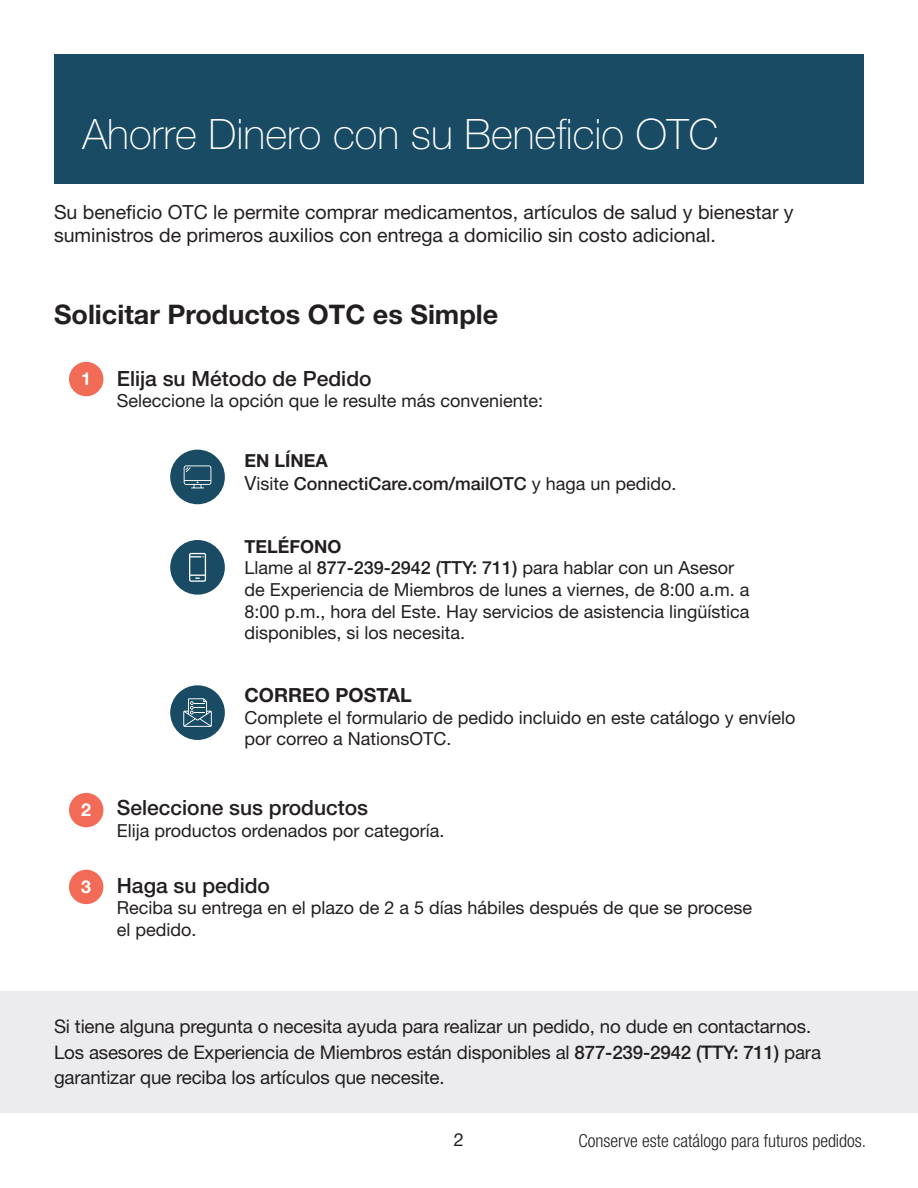
<style>
.page{position:relative;width:918px;height:1188px;background:#fff}
.page>*{position:absolute;margin:0;border:0;box-sizing:border-box;transform-origin:0 0}
.t1{font:100 42px "Helvetica Neue LT Std";color:#fff}
.t2{font:700 27px "Helvetica Neue LT Std";color:#231f20}
.t3{font:500 21px "Helvetica Neue LT Std";color:#231f20}
.t4{font:19.5px/23.4px "Helvetica Neue LT Std";color:#231f20}
.t5{font:700 19.5px "Helvetica Neue LT Std";color:#231f20}
.t6{font:18.75px/25.5px "Helvetica Neue LT Std";letter-spacing:-.01em;color:#231f20}
.t7{font:18px/21.6px "Helvetica Neue LT Std";color:#231f20}
.t8{font:500 18px "Helvetica Neue LT Std";color:#231f20}
.t9{font:300 condensed 18px "Helvetica Neue LT Std";color:#231f20}
.t10{font:700 18px "Helvetica Neue LT Std";color:#231f20}
.t11{font:700 17.85px "Helvetica Neue LT Std";color:#fff}
.s1{font-weight:400;font-size:19.5px}
.s2{font-weight:400}
.s3{font-weight:500}
</style>
<div class="page">
<div style="left:54px;top:54px;width:810px;height:130px;background:#194b64"></div>
<div style="left:0;top:991px;width:918px;height:122px;background:#ececee"></div>
<div style="left:69px;top:362px;width:34px;height:34px;background:#f26b57;border-radius:50%"></div>
<div style="left:69px;top:793px;width:34px;height:34px;background:#f26b57;border-radius:50%"></div>
<div style="left:69px;top:870px;width:34px;height:34px;background:#f26b57;border-radius:50%"></div>
<div style="left:170px;top:450px;width:55px;height:54px;background:#194b64;border-radius:50%"></div>
<svg style="left:184px;top:465px;width:27px;height:23px"></svg>
<div style="left:170px;top:685px;width:55px;height:55px;background:#194b64;border-radius:50%"></div>
<svg style="left:183px;top:698px;width:29px;height:29px"></svg>
<div style="left:170px;top:540px;width:55px;height:55px;background:#194b64;border-radius:50%"></div>
<svg style="left:189px;top:553px;width:17px;height:29px"></svg>
<p class="t1" style="left:82px;top:110px;width:637px">Ahorre Dinero con su Beneficio OTC</p>
<p class="t4" style="left:54px;top:200px;width:741px">Su beneficio OTC le permite comprar medicamentos, artículos de salud y bienestar y suministros de primeros auxilios con entrega a domicilio sin costo adicional.</p>
<p class="t2" style="left:54px;top:297px;width:446px">Solicitar Productos OTC es Simple</p>
<p class="t11" style="left:81px;top:368px;width:11px">1</p>
<p class="t11" style="left:81px;top:799px;width:11px">2</p>
<p class="t11" style="left:81px;top:876px;width:11px">3</p>
<p class="t3" style="left:117px;top:366px;width:256px">Elija su Método de Pedido</p>
<p class="t7" style="left:117px;top:390px;width:428px">Seleccione la opción que le resulte más conveniente:</p>
<p class="t10" style="left:244px;top:449px;width:85px">EN LÍNEA</p>
<p class="t8" style="left:244px;top:473px;width:434px"><span class="s1">V</span><span class="s2">isite</span> ConnectiCare.com/mailOTC <span class="s2">y haga un pedido.</span></p>
<p class="t10" style="left:244px;top:535px;width:99px">TELÉFONO</p>
<p class="t7" style="left:244px;top:557px;width:507px">Llame al <span class="s3">877-239-2942 (TTY: 711)</span> para hablar con un Asesor de Experiencia de Miembros de lunes a viernes, de 8:00 a.m. a 8:00 p.m., hora del Este. Hay servicios de asistencia lingüística disponibles, si los necesita.</p>
<p class="t5" style="left:244px;top:683px;width:169px">CORREO POSTAL</p>
<p class="t7" style="left:244px;top:706px;width:553px">Complete el formulario de pedido incluido en este catálogo y envíelo por correo a NationsOTC.</p>
<p class="t3" style="left:117px;top:795px;width:253px">Seleccione sus productos</p>
<p class="t7" style="left:117px;top:819px;width:329px">Elija productos ordenados por categoría.</p>
<p class="t3" style="left:117px;top:873px;width:155px">Haga su pedido</p>
<p class="t7" style="left:117px;top:897px;width:637px">Reciba su entrega en el plazo de 2 a 5 días hábiles después de que se procese el pedido.</p>
<p class="t6" style="left:54px;top:1014px;width:769px">Si tiene alguna pregunta o necesita ayuda para realizar un pedido, no dude en contactarnos.<br>Los asesores de Experiencia de Miembros están disponibles al <span class="s3">877-239-2942 (TTY: 711)</span> para garantizar que reciba los artículos que necesite.</p>
<p class="t7" style="left:454px;top:1129px;width:12px">2</p>
<p class="t9" style="left:578px;top:1131px;width:289px">Conserve este catálogo para futuros pedidos.</p>
</div>
